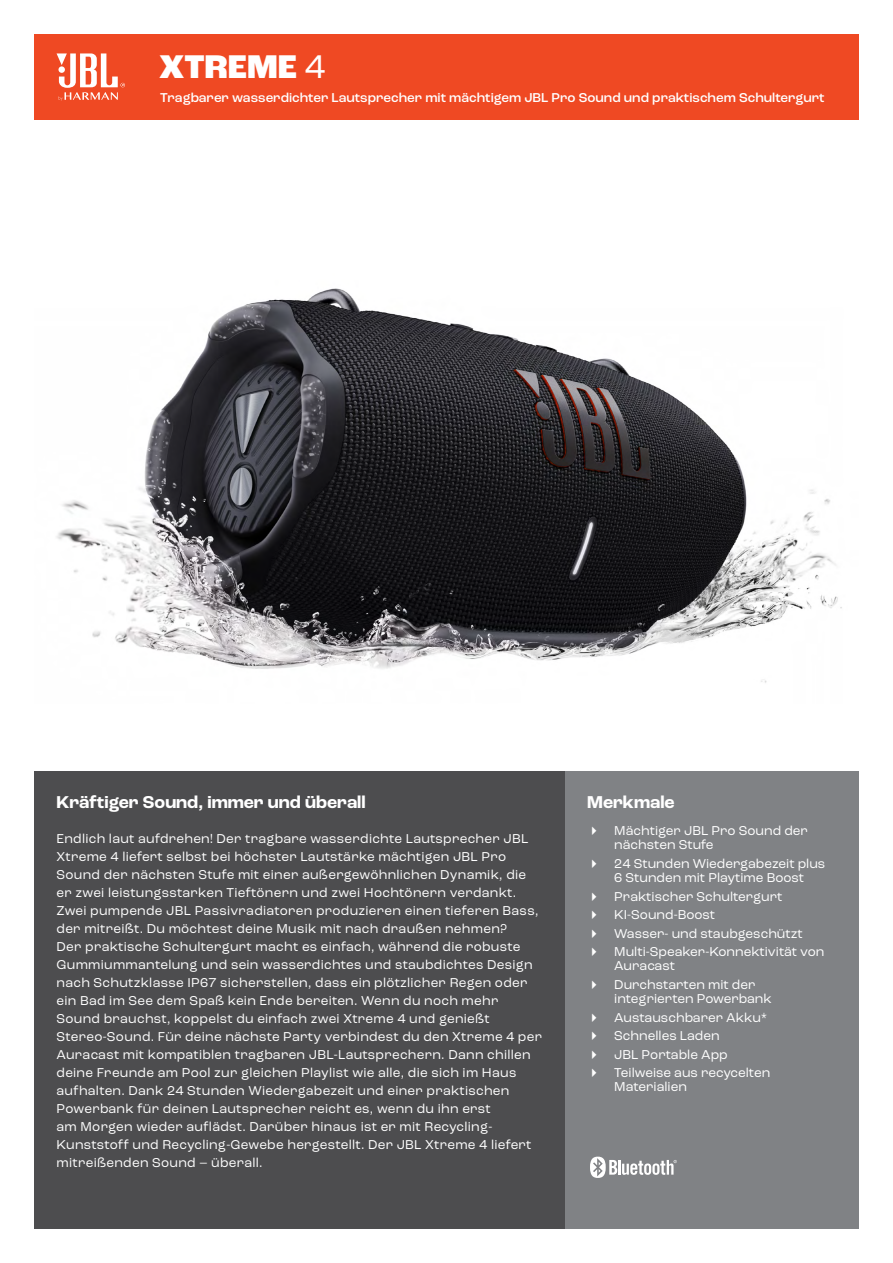
<style>
.page{position:relative;width:893px;height:1263px;background:#fff}
.page>*{position:absolute;margin:0;border:0;box-sizing:border-box;transform-origin:0 0}
.t1{font:800 34.5px "Roc Grotesk";color:#fff}
.t2{font:700 18px "Roc Grotesk";color:#fff}
.t3{font:13.5px/18px "Roc Grotesk";letter-spacing:.02em;color:#fff}
.t4{font:13.5px/18.5px "Roc Grotesk";color:#fff}
.t5{font:500 13.5px "Roc Grotesk";color:#fff}
.s1{font-weight:400}
</style>
<div class="page">
<img style="left:56px;top:288px;width:786px;height:395px">
<div style="left:565px;top:772px;width:294px;height:457px;background:#808285"></div>
<div style="left:34px;top:772px;width:531px;height:457px;background:#4d4d4f"></div>
<div style="left:34px;top:34px;width:825px;height:85px;background:#ef4923"></div>
<svg style="left:57px;top:53px;width:68px;height:48px"></svg>
<svg style="left:590px;top:1156px;width:87px;height:22px"></svg>
<h1 class="t1" style="left:159px;top:45px;width:168px">XTREME <span class="s1">4</span></h1>
<p class="t5" style="left:160px;top:89px;width:666px">Tragbarer wasserdichter Lautsprecher mit mächtigem JBL Pro Sound und praktischem Schultergurt</p>
<h2 class="t2" style="left:57px;top:791px;width:310px">Kräftiger Sound, immer und überall</h2>
<p class="t3" style="left:57px;top:830px;width:487px">Endlich laut aufdrehen! Der tragbare wasserdichte Lautsprecher JBL Xtreme 4 liefert selbst bei höchster Lautstärke mächtigen JBL Pro Sound der nächsten Stufe mit einer außergewöhnlichen Dynamik, die er zwei leistungsstarken Tieftönern und zwei Hochtönern verdankt.<br>Zwei pumpende JBL Passivradiatoren produzieren einen tieferen Bass, der mitreißt. Du möchtest deine Musik mit nach draußen nehmen?<br>Der praktische Schultergurt macht es einfach, während die robuste Gummiummantelung und sein wasserdichtes und staubdichtes Design nach Schutzklasse IP67 sicherstellen, dass ein plötzlicher Regen oder ein Bad im See dem Spaß kein Ende bereiten. Wenn du noch mehr Sound brauchst, koppelst du einfach zwei Xtreme 4 und genießt Stereo-Sound. Für deine nächste Party verbindest du den Xtreme 4 per Auracast mit kompatiblen tragbaren JBL-Lautsprechern. Dann chillen deine Freunde am Pool zur gleichen Playlist wie alle, die sich im Haus aufhalten. Dank 24 Stunden Wiedergabezeit und einer praktischen Powerbank für deinen Lautsprecher reicht es, wenn du ihn erst<br>am Morgen wieder auflädst. Darüber hinaus ist er mit Recycling-Kunststoff und Recycling-Gewebe hergestellt. Der JBL Xtreme 4 liefert mitreißenden Sound – überall.</p>
<h2 class="t2" style="left:587px;top:791px;width:89px">Merkmale</h2>
<p class="t4" style="left:614px;top:823px;width:195px;line-height:14.2px">Mächtiger JBL Pro Sound der nächsten Stufe</p>
<p class="t4" style="left:614px;top:856px;width:213px;line-height:14.2px">24 Stunden Wiedergabezeit plus<br>6 Stunden mit Playtime Boost</p>
<p class="t4" style="left:614px;top:887px;width:212px">Praktischer Schultergurt<br>KI-Sound-Boost<br>Wasser- und staubgeschützt<br>Multi-Speaker-Konnektivität von</p>
<p class="t4" style="left:614px;top:957px;width:143px">Auracast<br>Durchstarten mit der</p>
<p class="t4" style="left:614px;top:989px;width:159px">integrierten Powerbank<br>Austauschbarer Akku*<br>Schnelles Laden<br>JBL Portable App<br>Teilweise aus recycelten</p>
<p class="t4" style="left:614px;top:1078px;width:74px">Materialien</p>
</div>
